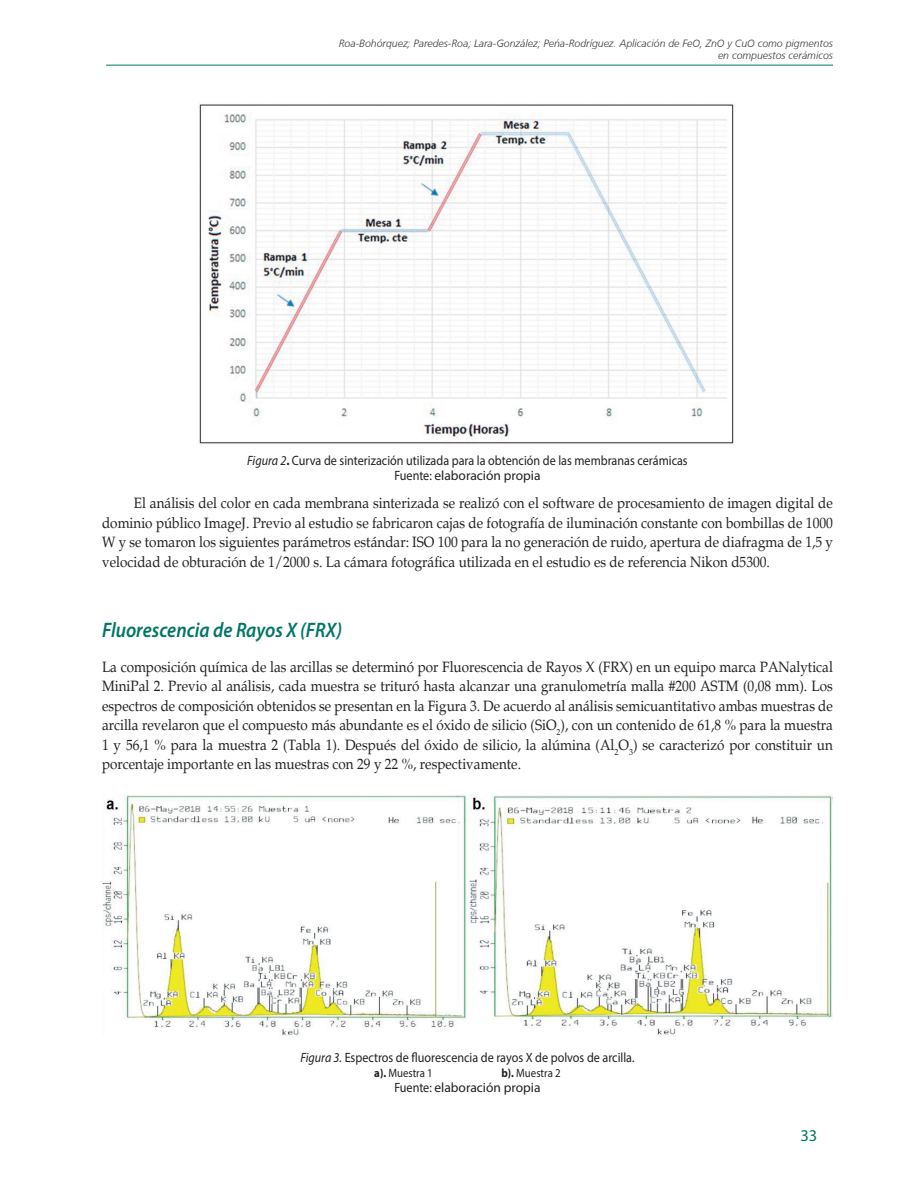
<style>
.page{position:relative;width:918px;height:1188px;background:#fff}
.page>*{position:absolute;margin:0;border:0;box-sizing:border-box;transform-origin:0 0}
.parrafos_con_sangria{font:italic 600 21px "Myriad Pro";color:#007566;scale:.9 1}
.t1{font:16.5px "Myriad Pro";color:#007566}
.parrafos_con_sangria-2{font:15px/19.5px "Palatino";color:#231f20;text-align:justify;scale:.9 1}
.parrafos_con_sangria-3{font:13.5px/15px "Myriad Pro";color:#231f20;text-align:center;scale:.9 1}
.parrafos_con_sangria-4{font:12px "Myriad Pro";color:#231f20;scale:.9 1}
.t2{font:italic 300 10.5px/12px "Frutiger CE";color:#3e3e3f;text-align:right}
.s1{font-style:italic}
.s2{font-weight:700}
</style>
<div class="page">
<hr style="left:106px;top:65px;width:727px;height:1px;background:#007566">
<img style="left:199px;top:104px;width:535px;height:340px">
<img style="left:102px;top:794px;width:731px;height:242px">
<p class="t2" style="left:339px;top:37px;width:496px">Roa-Bohórquez; Paredes-Roa; Lara-González; Peña-Rodríguez. Aplicación de FeO, ZnO y CuO como pigmentos en compuestos cerámicos</p>
<p class="parrafos_con_sangria-3" style="left:247px;top:452px;width:491px"><span class="s1">Figura 2</span><span class="s2">.</span> Curva de sinterización utilizada para la obtención de las membranas cerámicas<br>Fuente: elaboración propia</p>
<p class="parrafos_con_sangria-2" style="left:102px;top:494px;width:814px;text-indent:32px">El análisis del color en cada membrana sinterizada se realizó con el software de procesamiento de imagen digital de dominio público ImageJ. Previo al estudio se fabricaron cajas de fotografía de iluminación constante con bombillas de 1000<br>W y se tomaron los siguientes parámetros estándar: ISO 100 para la no generación de ruido, apertura de diafragma de 1,5 y velocidad de obturación de 1/2000 s. La cámara fotográfica utilizada en el estudio es de referencia Nikon d5300.</p>
<p class="parrafos_con_sangria" style="left:102px;top:617px;width:268px">Fluorescencia de Rayos X (FRX)</p>
<p class="parrafos_con_sangria-2" style="left:102px;top:657px;width:814px">La composición química de las arcillas se determinó por Fluorescencia de Rayos X (FRX) en un equipo marca PANalytical MiniPal 2. Previo al análisis, cada muestra se trituró hasta alcanzar una granulometría malla #200 ASTM (0,08 mm). Los espectros de composición obtenidos se presentan en la Figura 3. De acuerdo al análisis semicuantitativo ambas muestras de arcilla revelaron que el compuesto más abundante es el óxido de silicio (SiO<sub>2</sub>), con un contenido de 61,8 % para la muestra 1 y 56,1 % para la muestra 2 (Tabla 1). Después del óxido de silicio, la alúmina (Al<sub>2</sub>O<sub>3</sub>) se caracterizó por constituir un porcentaje importante en las muestras con 29 y 22 %, respectivamente.</p>
<p class="parrafos_con_sangria-3" style="left:300px;top:1050px;width:373px"><span class="s1">Figura 3.</span> Espectros de fluorescencia de rayos X de polvos de arcilla.</p>
<p class="parrafos_con_sangria-4" style="left:374px;top:1066px;width:67px"><span class="s2">a).</span> Muestra 1</p>
<p class="parrafos_con_sangria-4" style="left:502px;top:1066px;width:67px"><span class="s2">b).</span> Muestra 2</p>
<p class="parrafos_con_sangria-3" style="left:394px;top:1080px;width:164px">Fuente: elaboración propia</p>
<p class="t1" style="left:800px;top:1125px;width:18px">33</p>
</div>
